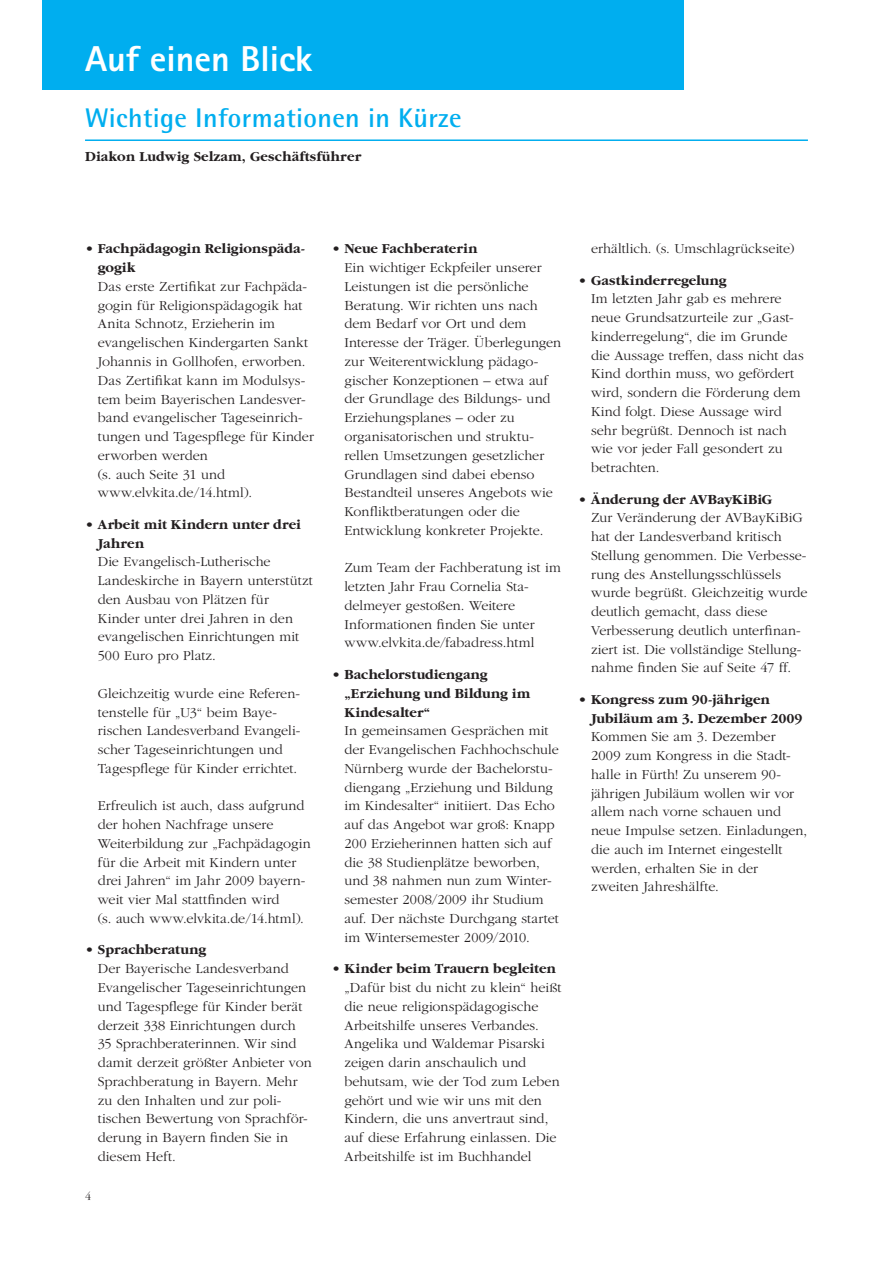
<style>
.page{position:relative;width:893px;height:1263px;background:#fff}
.page>*{position:absolute;margin:0;border:0;box-sizing:border-box;transform-origin:0 0}
.t1{font:800 36px "Rotis Sans Serif";color:#fff}
.t2{font:700 27px "Rotis Semi Sans";letter-spacing:.015em;color:#00aeef}
.t3{font:300 14.25px/18.8px "Garamond";color:#231f20}
.t4{font:700 14.25px/18.8px "Garamond";letter-spacing:.005em;color:#231f20}
.t5{font:300 12px "Garamond";color:#231f20}
</style>
<div class="page">
<div style="left:43px;top:0;width:641px;height:89px;background:#00aeef"></div>
<hr style="left:85px;top:139px;width:723px;height:2px;background:#00aeef">
<h1 class="t1" style="left:85px;top:46px;width:229px">Auf einen Blick</h1>
<h2 class="t2" style="left:85px;top:108px;width:378px">Wichtige Informationen in Kürze</h2>
<p class="t4" style="left:85px;top:148px;width:278px">Diakon Ludwig Selzam, Geschäftsführer</p>
<p class="t4" style="left:98px;top:241px;width:209px;text-indent:-13px">• Fachpädagogin Religionspäda&shy;gogik</p>
<p class="t3" style="left:98px;top:278px;width:218px">Das erste Zertifikat zur Fachpäda&shy;gogin für Religionspädagogik hat<br>Anita Schnotz, Erzieherin im evangelischen Kindergarten Sankt<br>Johannis in Gollhofen, erworben.<br>Das Zertifikat kann im Modulsys&shy;tem beim Bayerischen Landesver&shy;band evangelischer Tageseinrich&shy;tungen und Tagespflege für Kinder erworben werden<br>(s. auch Seite 31 und www.elvkita.de/14.html).</p>
<p class="t4" style="left:98px;top:516px;width:204px;text-indent:-13px">• Arbeit mit Kindern unter drei<br>Jahren</p>
<p class="t3" style="left:98px;top:554px;width:216px">Die Evangelisch-Lutherische<br>Landeskirche in Bayern unterstützt den Ausbau von Plätzen für<br>Kinder unter drei Jahren in den evangelischen Einrichtungen mit<br>500 Euro pro Platz.</p>
<p class="t3" style="left:98px;top:685px;width:204px">Gleichzeitig wurde eine Referen&shy;tenstelle für „U3“ beim Baye&shy;rischen Landesverband Evangeli&shy;scher Tageseinrichtungen und<br>Tagespflege für Kinder errichtet.</p>
<p class="t3" style="left:98px;top:797px;width:214px">Erfreulich ist auch, dass aufgrund der hohen Nachfrage unsere<br>Weiterbildung zur „Fachpädagogin für die Arbeit mit Kindern unter drei Jahren“ im Jahr 2009 bayern&shy;weit vier Mal stattfinden wird<br>(s. auch www.elvkita.de/14.html).</p>
<p class="t4" style="left:85px;top:942px;width:123px">• Sprachberatung</p>
<p class="t3" style="left:98px;top:960px;width:215px">Der Bayerische Landesverband<br>Evangelischer Tageseinrichtungen und Tagespflege für Kinder berät derzeit 338 Einrichtungen durch<br>35 Sprachberaterinnen. Wir sind damit derzeit größter Anbieter von<br>Sprachberatung in Bayern. Mehr zu den Inhalten und zur poli&shy;tischen Bewertung von Sprachför&shy;derung in Bayern finden Sie in diesem Heft.</p>
<p class="t5" style="left:85px;top:1191px;width:7px">4</p>
<p class="t4" style="left:332px;top:241px;width:147px">• Neue Fachberaterin</p>
<p class="t3" style="left:344px;top:259px;width:218px">Ein wichtiger Eckpfeiler unserer<br>Leistungen ist die persönliche<br>Beratung. Wir richten uns nach dem Bedarf vor Ort und dem<br>Interesse der Träger. Überlegungen zur Weiterentwicklung pädago&shy;gischer Konzeptionen – etwa auf der Grundlage des Bildungs- und<br>Erziehungsplanes – oder zu organisatorischen und struktu&shy;rellen Umsetzungen gesetzlicher<br>Grundlagen sind dabei ebenso<br>Bestandteil unseres Angebots wie<br>Konfliktberatungen oder die<br>Entwicklung konkreter Projekte.</p>
<p class="t3" style="left:344px;top:560px;width:218px">Zum Team der Fachberatung ist im letzten Jahr Frau Cornelia Sta&shy;delmeyer gestoßen. Weitere<br>Informationen finden Sie unter www.elvkita.de/fabadress.html</p>
<p class="t4" style="left:344px;top:666px;width:187px;text-indent:-13px">• Bachelorstudiengang „Erziehung und Bildung im<br>Kindesalter“</p>
<p class="t3" style="left:344px;top:722px;width:216px">In gemeinsamen Gesprächen mit der Evangelischen Fachhochschule<br>Nürnberg wurde der Bachelorstu&shy;diengang „Erziehung und Bildung im Kindesalter“ initiiert. Das Echo auf das Angebot war groß: Knapp<br>200 Erzieherinnen hatten sich auf die 38 Studienplätze beworben, und 38 nahmen nun zum Winter&shy;semester 2008/2009 ihr Studium auf. Der nächste Durchgang startet im Wintersemester 2009/2010.</p>
<p class="t4" style="left:332px;top:960px;width:226px">• Kinder beim Trauern begleiten</p>
<p class="t3" style="left:344px;top:979px;width:218px">„Dafür bist du nicht zu klein“ heißt die neue religionspädagogische<br>Arbeitshilfe unseres Verbandes.<br>Angelika und Waldemar Pisarski zeigen darin anschaulich und behutsam, wie der Tod zum Leben gehört und wie wir uns mit den<br>Kindern, die uns anvertraut sind, auf diese Erfahrung einlassen. Die<br>Arbeitshilfe ist im Buchhandel</p>
<p class="t3" style="left:591px;top:240px;width:205px">erhältlich. (s. Umschlagrückseite)</p>
<p class="t4" style="left:578px;top:272px;width:150px">• Gastkinderregelung</p>
<p class="t3" style="left:591px;top:291px;width:214px">Im letzten Jahr gab es mehrere neue Grundsatzurteile zur „Gast&shy;kinderregelung“, die im Grunde die Aussage treffen, dass nicht das<br>Kind dorthin muss, wo gefördert wird, sondern die Förderung dem<br>Kind folgt. Diese Aussage wird sehr begrüßt. Dennoch ist nach wie vor jeder Fall gesondert zu betrachten.</p>
<p class="t4" style="left:578px;top:491px;width:195px">• Änderung der AVBayKiBiG</p>
<p class="t3" style="left:591px;top:510px;width:218px">Zur Veränderung der AVBayKiBiG hat der Landesverband kritisch Stellung genommen. Die Verbesse&shy;rung des Anstellungsschlüssels wurde begrüßt. Gleichzeitig wurde deutlich gemacht, dass diese Verbesserung deutlich unterfinan&shy;ziert ist. Die vollständige Stellung&shy;nahme finden Sie auf Seite 47 ff.</p>
<p class="t4" style="left:591px;top:691px;width:213px;text-indent:-13px">• Kongress zum 90-jährigen<br>Jubiläum am 3. Dezember 2009</p>
<p class="t3" style="left:591px;top:729px;width:218px">Kommen Sie am 3. Dezember<br>2009 zum Kongress in die Stadt&shy;halle in Fürth! Zu unserem 90- jährigen Jubiläum wollen wir vor allem nach vorne schauen und neue Impulse setzen. Einladungen, die auch im Internet eingestellt werden, erhalten Sie in der zweiten Jahreshälfte.</p>
</div>
